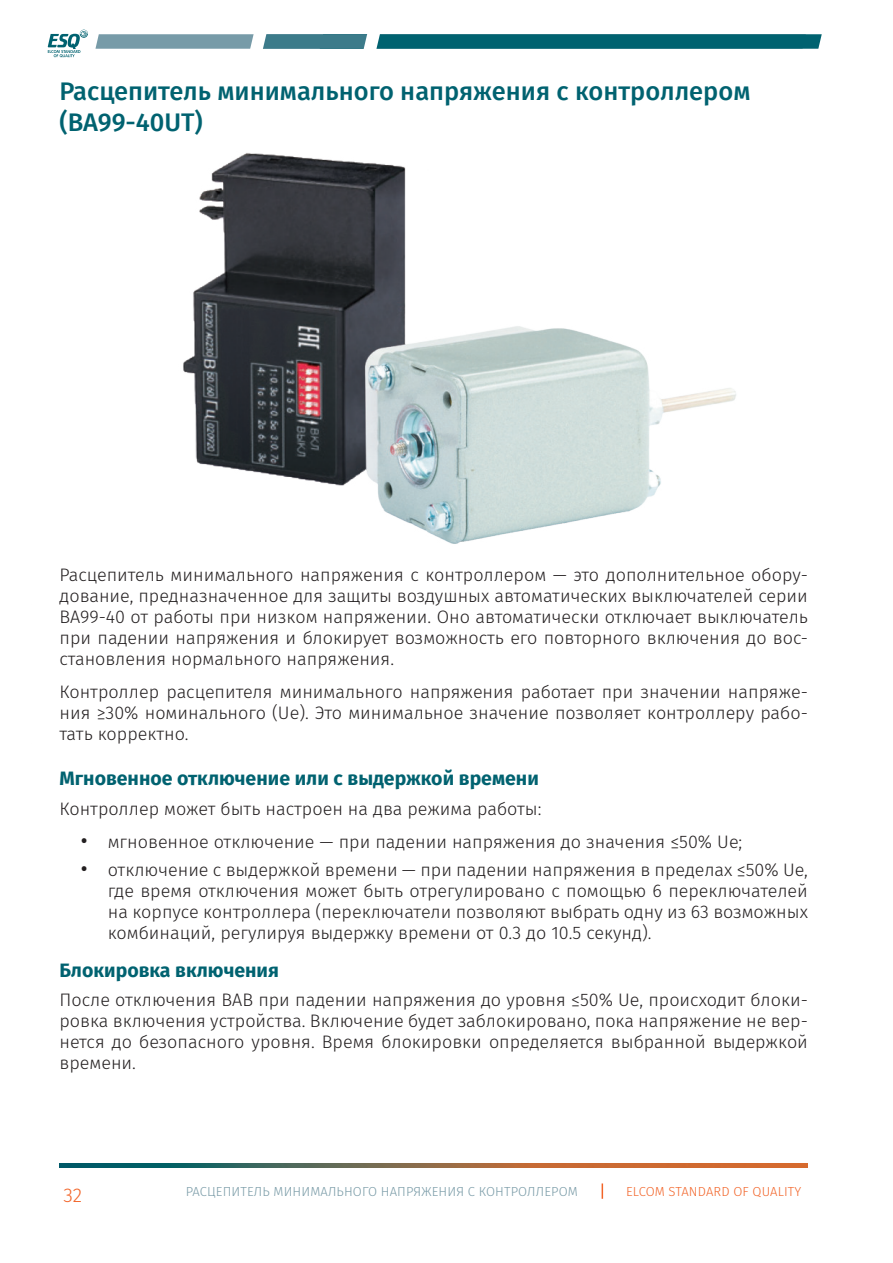
<style>
.page{position:relative;width:893px;height:1263px;background:#fff}
.page>*{position:absolute;margin:0;border:0;box-sizing:border-box;transform-origin:0 0}
.t1{font:500 25.5px/30.6px "Fira Sans";color:#006270}
.t2{font:700 19.5px "Fira Sans";color:#006270}
.t3{font:300 19.5px "Fira Sans";color:#f26428}
.t4{font:300 18px/21px "Fira Sans";color:#231f20;text-align:justify}
.t5{font:300 13.05px "Fira Sans";letter-spacing:.01em;color:#789aa6}
.t6{font:300 13.05px "Fira Sans";letter-spacing:.01em;color:#f26428}
.s1{font-weight:400;font-size:21px}
</style>
<div class="page">
<svg style="left:48px;top:30px;width:40px;height:27px"></svg>
<svg style="left:95px;top:34px;width:727px;height:15px;background:#307a87"></svg>
<img style="left:60px;top:1163px;width:748px;height:4px">
<svg style="left:602px;top:1183px;width:1px;height:16px"></svg>
<img style="left:183px;top:153px;width:553px;height:391px">
<h1 class="t1" style="left:60px;top:75px;width:692px">Расцепитель минимального напряжения с контроллером (ВА99-40UT)</h1>
<p class="t4" style="left:60px;top:564px;width:750px">Расцепитель минимального напряжения с контроллером — это дополнительное обору&shy;дование, предназначенное для защиты воздушных автоматических выключателей серии ВА99-40 от работы при низком напряжении. Оно автоматически отключает выключатель при падении напряжения и блокирует возможность его повторного включения до вос&shy;становления нормального напряжения.</p>
<p class="t4" style="left:60px;top:681px;width:750px">Контроллер расцепителя минимального напряжения работает при значении напряже&shy;ния ≥30% номинального (Ue). Это минимальное значение позволяет контроллеру рабо&shy;тать корректно.</p>
<p class="t2" style="left:60px;top:762px;width:481px">Мгновенное отключение или с выдержкой времени</p>
<p class="t4" style="left:60px;top:798px;width:483px">Контроллер может быть настроен на два режима работы:</p>
<p class="t4" style="left:81px;top:831px;width:663px"><span class="s1">•</span> мгновенное отключение — при падении напряжения до значения ≤50% Ue;</p>
<p class="t4" style="left:108px;top:859px;width:702px;text-indent:-27px"><span class="s1">•</span> отключение с выдержкой времени — при падении напряжения в пределах ≤50% Ue, где время отключения может быть отрегулировано с помощью 6 переключателей на корпусе контроллера (переключатели позволяют выбрать одну из 63 возможных комбинаций, регулируя выдержку времени от 0.3 до 10.5 секунд).</p>
<p class="t2" style="left:60px;top:954px;width:221px">Блокировка включения</p>
<p class="t4" style="left:60px;top:989px;width:750px">После отключения ВАВ при падении напряжения до уровня ≤50% Ue, происходит блоки&shy;ровка включения устройства. Включение будет заблокировано, пока напряжение не вер&shy;нется до безопасного уровня. Время блокировки определяется выбранной выдержкой времени.</p>
<p class="t5" style="left:186px;top:1182px;width:394px">РАСЦЕПИТЕЛЬ МИНИМАЛЬНОГО НАПРЯЖЕНИЯ С КОНТРОЛЛЕРОМ</p>
<p class="t3" style="left:64px;top:1188px;width:20px">32</p>
<p class="t6" style="left:626px;top:1186px;width:177px">ELCOM STANDARD OF QUALITY</p>
</div>
